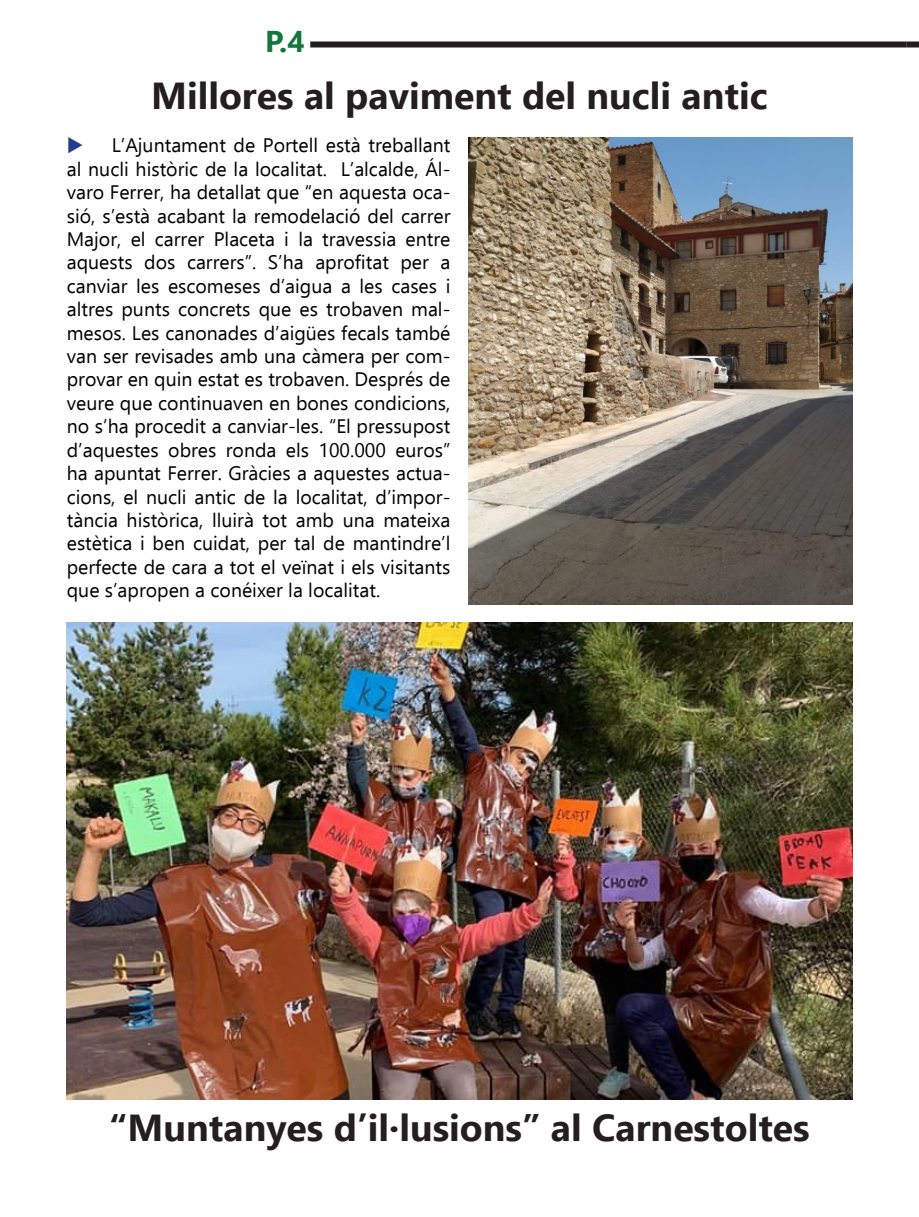
<style>
.page{position:relative;width:919px;height:1217px;background:#fff}
.page>*{position:absolute;margin:0;border:0;box-sizing:border-box;transform-origin:0 0}
.t1{font:700 37.5px "Ebrima";color:#231f20}
.t2{font:700 30px "Segoe UI";color:#13773c}
.t3{font:19.5px/23.4px "Ebrima";color:#000;text-align:justify}
.s1{color:#253f8e}
</style>
<div class="page">
<div style="left:310px;top:41px;width:596px;height:6px;background:#231f20"></div>
<div style="left:906px;top:41px;width:12px;height:6px;background:#231f20"></div>
<img style="left:468px;top:137px;width:384px;height:467px">
<img style="left:67px;top:622px;width:785px;height:476px">
<p class="t2" style="left:265px;top:13px;width:41px">P.4</p>
<p class="t1" style="left:151px;top:66px;width:618px">Millores al paviment del nucli antic</p>
<p class="t3" style="left:67px;top:133px;width:385px"><span class="s1">◆</span> L’Ajuntament de Portell està treballant al nucli històric de la localitat. L’alcalde, Ál&shy;varo Ferrer, ha detallat que “en aquesta oca&shy;sió, s’està acabant la remodelació del carrer Major, el carrer Placeta i la travessia entre aquests dos carrers”. S’ha aprofitat per a canviar les escomeses d’aigua a les cases i altres punts concrets que es trobaven mal&shy;mesos. Les canonades d’aigües fecals també van ser revisades amb una càmera per com&shy;provar en quin estat es trobaven. Després de veure que continuaven en bones condicions, no s’ha procedit a canviar-les. “El pressupost d’aquestes obres ronda els 100.000 euros” ha apuntat Ferrer. Gràcies a aquestes actua&shy;cions, el nucli antic de la localitat, d’impor&shy;tància històrica, lluirà tot amb una mateixa estètica i ben cuidat, per tal de mantindre’l perfecte de cara a tot el veïnat i els visitants que s’apropen a conéixer la localitat.</p>
<p class="t1" style="left:109px;top:1097px;width:702px">“Muntanyes d’il·lusions” al Carnestoltes</p>
</div>
